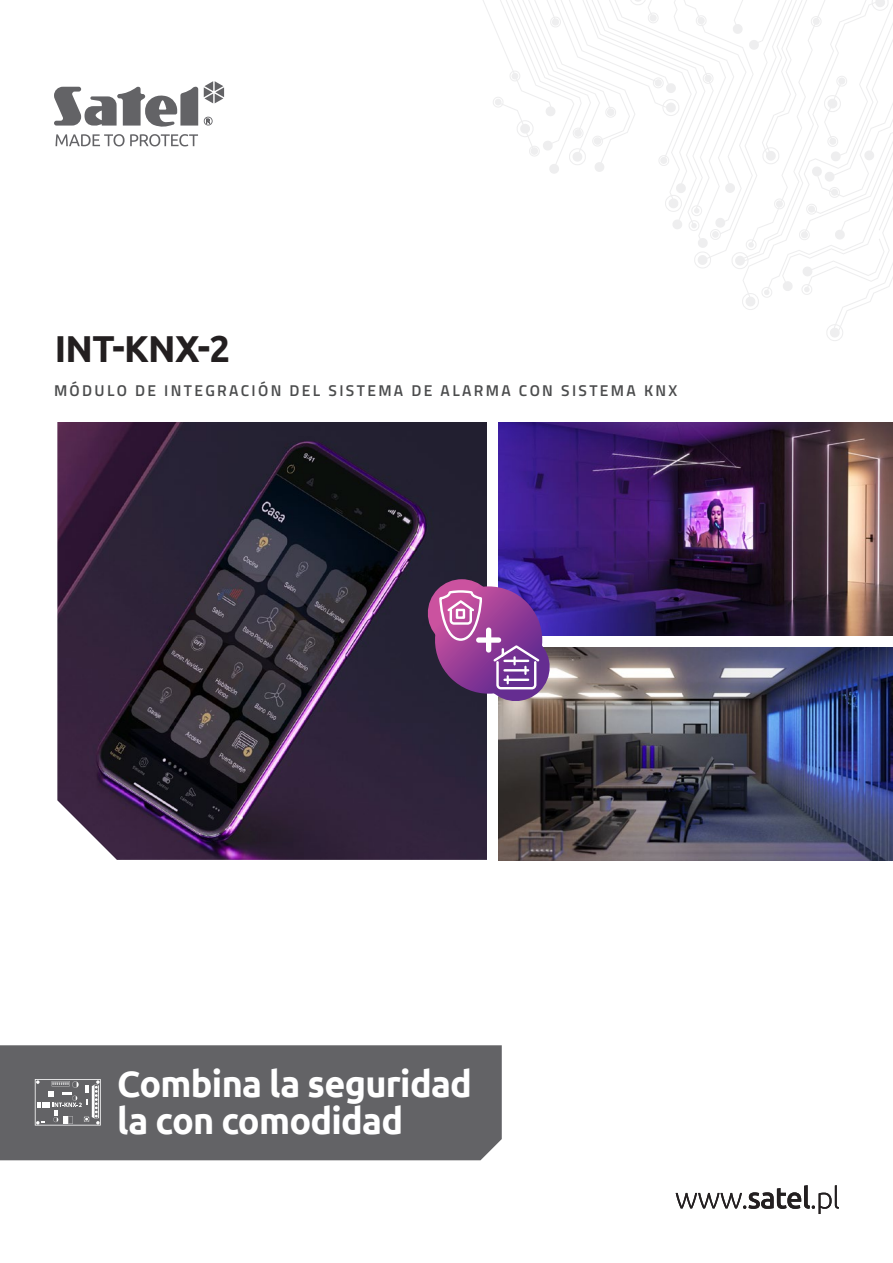
<style>
.page{position:relative;width:893px;height:1263px;background:#fff}
.page>*{position:absolute;margin:0;border:0;box-sizing:border-box;transform-origin:0 0}
.t1{font:700 37.5px "Ubuntu";letter-spacing:-.02em;color:#231f20}
.t2{font:700 36.75px/36.6px "Ubuntu";letter-spacing:-.02em;color:#fff}
.t3{font:600 15.6px "Cairo";letter-spacing:.15em;color:#4b4c4d}
</style>
<div class="page">
<img style="left:57px;top:422px;width:430px;height:438px">
<img style="left:498px;top:647px;width:395px;height:214px">
<img style="left:498px;top:422px;width:395px;height:214px">
<svg style="left:424px;top:579px;width:129px;height:125px;background:#864e94"></svg>
<div style="left:476px;top:637px;width:25px;height:6px;background:#fff;border-radius:3px"></div>
<div style="left:486px;top:627px;width:5px;height:26px;background:#fff;border-radius:3px"></div>
<div style="left:0;top:1045px;width:502px;height:115px;background:#636366"></div>
<svg style="left:35px;top:1079px;width:66px;height:46px;background:#88888b"></svg>
<svg style="left:483px;top:0;width:410px;height:341px"></svg>
<svg style="left:54px;top:86px;width:144px;height:41px"></svg>
<svg style="left:204px;top:81px;width:20px;height:22px"></svg>
<svg style="left:204px;top:117px;width:9px;height:9px"></svg>
<svg style="left:56px;top:134px;width:142px;height:12px"></svg>
<svg style="left:676px;top:1185px;width:163px;height:29px"></svg>
<h1 class="t1" style="left:55px;top:326px;width:177px">INT-KNX-2</h1>
<p class="t3" style="left:54px;top:379px;width:625px">MÓDULO DE INTEGRACIÓN DEL SISTEMA DE ALARMA CON SISTEMA KNX</p>
<h2 class="t2" style="left:117px;top:1065px;width:356px">Combina la seguridad la con comodidad</h2>
</div>
